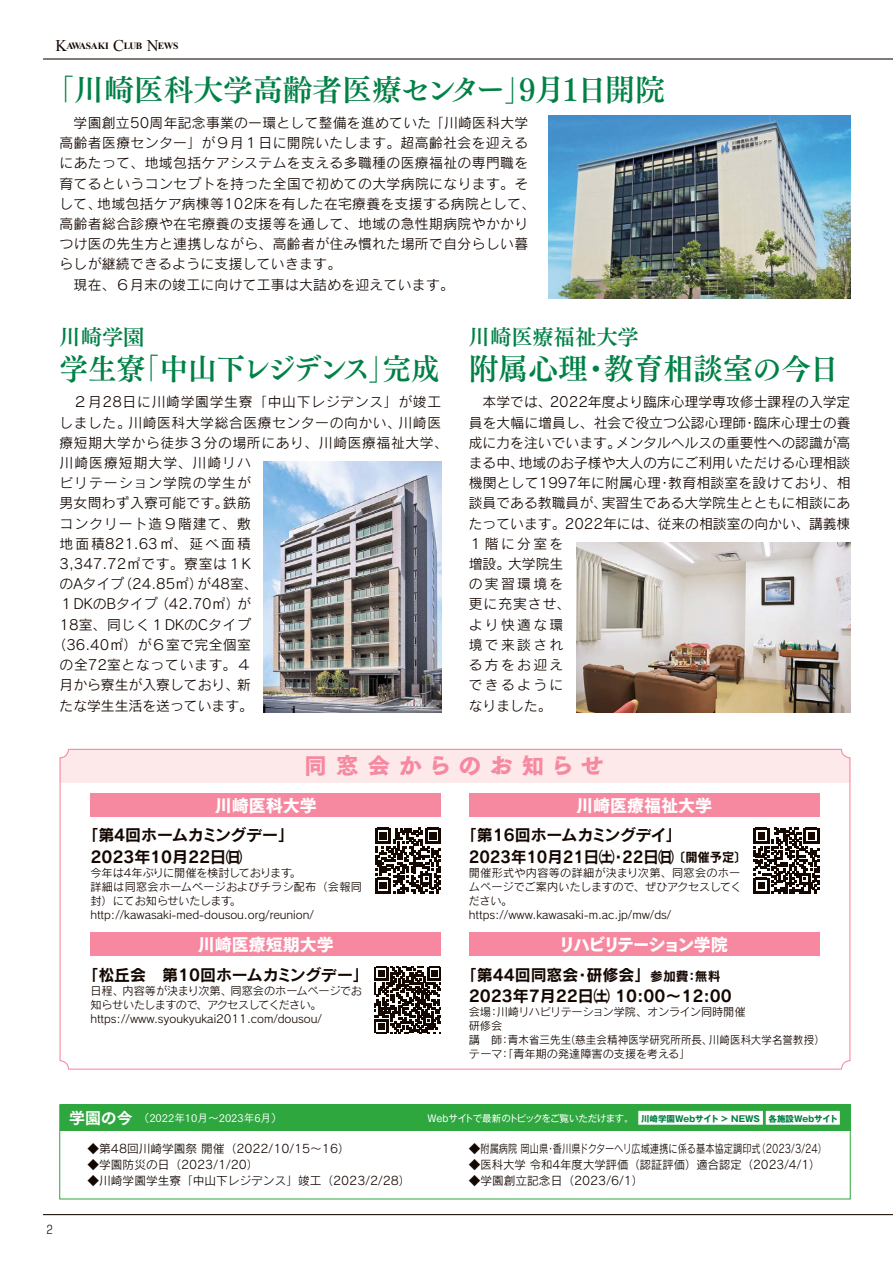
<style>
.page{position:relative;width:893px;height:1263px;background:#fff}
.page>*{position:absolute;margin:0;border:0;box-sizing:border-box;transform-origin:0 0}
.t1{font:29.7px "Tsuku Min Pro B";color:#008146}
.t2{font:29.7px "Tsuku Min Pro B";letter-spacing:-.04em;color:#008146;scale:.96 1}
.t3{font:22.35px "Tsuku Go Pro H";letter-spacing:.41em;color:#f689a0}
.t4{font:21.3px "Tsuku Min Pro B";color:#008146}
.t5{font:16.95px "Tsuku Go Pro H";color:#fff}
.t6{font:16.95px "Tsuku Go Pro H";letter-spacing:-.12em;color:#fff}
.t7{font:15.9px/21.3px "Rodin Pro B";color:#140700}
.t8{font:13.8px/20.2px "Rodin Pro M";letter-spacing:.02em;color:#140700}
.t9{font:13.8px/20.2px "Rodin Pro M";color:#140700}
.t10{font:13.8px "Rodin Pro M";letter-spacing:.05em;color:#140700}
.t11{font:13.8px "Rodin Pro M";letter-spacing:.04em;color:#140700}
.t12{font:13.8px "Rodin Pro M";letter-spacing:.045em;color:#140700}
.t13{font:13.8px "Rodin Pro M";letter-spacing:.075em;color:#140700}
.t14{font:13.8px "Rodin Pro M";letter-spacing:.145em;color:#140700}
.t15{font:13.8px "Rodin Pro M";letter-spacing:.07em;color:#140700}
.t16{font:11.7px "Rodin Pro M";color:#140700}
.t17{font:300 11.7px "Shin Go Pr 6";color:#140700}
.t18{font:11.1px/13.8px "Rodin Pro M";color:#140700}
.t19{font:10.65px "Tsuku Go Pro M";color:#fff}
.t20{font:9.6px "Gothic MB101 Pr 6";letter-spacing:-.045em;color:#fff}
.t21{font:700 9.6px "Times New Roman";letter-spacing:-.03em;color:#140700}
.s1{font-weight:400;font-size:16.2px}
.s2{font-size:12.75px}
.s3{font-family:"Tsuku Go Pro E";font-size:15.9px}
.s4{font-weight:700;font-size:8.55px;color:#008146}
</style>
<div class="page">
<hr style="left:43px;top:58px;width:850px;height:2px;background:#140700">
<hr style="left:43px;top:1214px;width:850px;height:1px;background:#140700">
<div style="left:60px;top:1104px;width:790px;height:27px;background:#2ea73f"></div>
<div style="left:638px;top:1111px;width:125px;height:14px;background:#fff"></div>
<div style="left:766px;top:1111px;width:74px;height:14px;background:#fff"></div>
<img style="left:549px;top:116px;width:301px;height:183px">
<img style="left:264px;top:461px;width:177px;height:251px">
<img style="left:576px;top:542px;width:274px;height:170px">
<div style="left:62px;top:751px;width:786px;height:32px;background:#fde8ea"></div>
<div style="left:90px;top:793px;width:351px;height:24px;background:#f689a0"></div>
<div style="left:90px;top:933px;width:351px;height:23px;background:#f689a0"></div>
<div style="left:469px;top:793px;width:351px;height:24px;background:#f689a0"></div>
<div style="left:469px;top:933px;width:351px;height:23px;background:#f689a0"></div>
<svg style="left:375px;top:828px;width:66px;height:66px"></svg>
<svg style="left:375px;top:967px;width:66px;height:66px"></svg>
<svg style="left:753px;top:828px;width:66px;height:66px"></svg>
<p class="t21" style="left:55px;top:39px;width:125px"><span class="s1">K</span>AWASAKI <span class="s1">C</span>LUB <span class="s1">N</span>EWS</p>
<h1 class="t1" style="left:45px;top:66px;width:622px">「川崎医科大学高齢者医療センター」9月1日開院</h1>
<p class="t8" style="left:60px;top:112px;width:477px">　学園創立50周年記念事業の一環として整備を進めていた「川崎医科大学高齢者医療センター」が９月１日に開院いたします。超高齢社会を迎えるにあたって、地域包括ケアシステムを支える多職種の医療福祉の専門職を育てるというコンセプトを持った全国で初めての大学病院になります。そして、地域包括ケア病棟等102床を有した在宅療養を支援する病院として、高齢者総合診療や在宅療養の支援等を通して、地域の急性期病院やかかりつけ医の先生方と連携しながら、高齢者が住み慣れた場所で自分らしい暮らしが継続できるように支援していきます。<br>　現在、６月末の竣工に向けて工事は大詰めを迎えています。</p>
<h3 class="t4" style="left:60px;top:320px;width:87px">川崎学園</h3>
<h1 class="t2" style="left:60px;top:346px;width:397px">学生寮「中山下レジデンス」完成</h1>
<p class="t10" style="left:73px;top:393px;width:369px">２月28日に川崎学園学生寮「中山下レジデンス」が竣工</p>
<p class="t11" style="left:60px;top:413px;width:383px">しました。川崎医科大学総合医療センターの向かい、川崎医</p>
<p class="t12" style="left:60px;top:434px;width:390px">療短期大学から徒歩３分の場所にあり、川崎医療福祉大学、</p>
<p class="t13" style="left:60px;top:454px;width:193px">川崎医療短期大学、川崎リハ</p>
<p class="t15" style="left:60px;top:474px;width:193px">ビリテーション学院の学生が</p>
<p class="t8" style="left:60px;top:493px;width:193px">男女問わず入寮可能です。鉄筋</p>
<p class="t13" style="left:60px;top:514px;width:193px">コンクリート造９階建て、敷</p>
<p class="t14" style="left:60px;top:535px;width:193px">地面積821.63㎡、延べ面積</p>
<p class="t8" style="left:60px;top:553px;width:193px">3,347.72㎡です。寮室は１K</p>
<p class="t9" style="left:60px;top:573px;width:200px">のAタイプ（24.85㎡）が48室、</p>
<p class="t9" style="left:60px;top:594px;width:193px">１DKのBタイプ（42.70㎡）が</p>
<p class="t8" style="left:60px;top:614px;width:193px">18室、同じく１DKのCタイプ</p>
<p class="t8" style="left:53px;top:634px;width:200px">（36.40㎡）が６室で完全個室</p>
<p class="t10" style="left:60px;top:656px;width:193px">の全72室となっています。４</p>
<p class="t9" style="left:60px;top:674px;width:193px">月から寮生が入寮しており、新</p>
<p class="t9" style="left:60px;top:695px;width:195px">たな学生生活を送っています。</p>
<h3 class="t4" style="left:469px;top:320px;width:172px">川崎医療福祉大学</h3>
<h1 class="t1" style="left:469px;top:346px;width:372px">附属心理・教育相談室の今日</h1>
<p class="t9" style="left:469px;top:392px;width:383px">　本学では、2022年度より臨床心理学専攻修士課程の入学定員を大幅に増員し、社会で役立つ公認心理師・臨床心理士の養成に力を注いでいます。メンタルヘルスの重要性への認識が高まる中、地域のお子様や大人の方にご利用いただける心理相談機関として1997年に附属心理・教育相談室を設けており、相談員である教職員が、実習生である大学院生とともに相談にあたっています。2022年には、従来の相談室の向かい、講義棟<br>１階に分室を<br>増設。大学院生<br>の実習環境を<br>更に充実させ、<br>より快適な環<br>境で来談され<br>る方をお迎え<br>できるように<br>なりました。</p>
<h2 class="t3" style="left:304px;top:753px;width:301px">同窓会からのお知らせ</h2>
<h3 class="t5" style="left:215px;top:796px;width:104px">川崎医科大学</h3>
<h3 class="t5" style="left:576px;top:796px;width:138px">川崎医療福祉大学</h3>
<h3 class="t7" style="left:90px;top:824px;width:205px;text-indent:-8px">「第4回ホームカミングデー」<br>2023年10月22日㈰</h3>
<p class="t18" style="left:90px;top:866px;width:273px">今年は4年ぶりに開催を検討しております。<br>詳細は同窓会ホームぺージおよびチラシ配布（会報同封）にてお知らせいたします。http://kawasaki-med-dousou.org/reunion/</p>
<h3 class="t5" style="left:198px;top:935px;width:138px">川崎医療短期大学</h3>
<h3 class="t7" style="left:82px;top:963px;width:288px">「松丘会　第10回ホームカミングデー」</h3>
<p class="t18" style="left:90px;top:984px;width:273px">日程、内容等が決まり次第、同窓会のホームページでお知らせいたしますので、アクセスしてください。https://www.syoukyukai2011.com/dousou/</p>
<h3 class="t7" style="left:469px;top:824px;width:279px;text-indent:-8px">「第16回ホームカミングデイ」<br>2023年10月21日㈯・22日㈰<span class="s2">〔開催予定〕</span></h3>
<p class="t18" style="left:469px;top:866px;width:275px">開催形式や内容等の詳細が決まり次第、同窓会のホームページでご案内いたしますので、ぜひアクセスしてください。<br>https://www.kawasaki-m.ac.jp/mw/ds/</p>
<h3 class="t6" style="left:558px;top:935px;width:171px">リハビリテーション学院</h3>
<h3 class="t7" style="left:469px;top:963px;width:265px;text-indent:-8px">「第44回同窓会・研修会」<span class="s2">参加費：無料<br></span>2023年7月22日㈯ 10:00～12:00</h3>
<p class="t18" style="left:469px;top:1005px;width:358px">会場：川崎リハビリテーション学院、オンライン同時開催<br>研修会<br>講　師：青木省三先生（慈圭会精神医学研究所所長、川崎医科大学名誉教授）テーマ：「青年期の発達障害の支援を考える」</p>
<p class="t17" style="left:47px;top:1220px;width:7px">2</p>
<p class="t19" style="left:69px;top:1109px;width:214px"><span class="s3">学園の今</span> （2022年10月～2023年6月）</p>
<p class="t20" style="left:427px;top:1110px;width:412px">Webサイトで最新のトピックをご覧いただけます。 <span class="s4">川崎学園Webサイト ＞ NEWS 各施設Webサイト</span></p>
<p class="t16" style="left:88px;top:1141px;width:264px">◆第48回川崎学園祭 開催（2022/10/15～16）</p>
<p class="t16" style="left:88px;top:1157px;width:173px">◆学園防災の日（2023/1/20）</p>
<p class="t16" style="left:88px;top:1173px;width:325px">◆川崎学園学生寮「中山下レジデンス」竣工（2023/2/28）</p>
<p class="t16" style="left:469px;top:1141px;width:360px">◆附属病院 岡山県・香川県ドクターヘリ広域連携に係る基本協定調印式（2023/3/24）</p>
<p class="t16" style="left:469px;top:1157px;width:353px">◆医科大学 令和4年度大学評価（認証評価）適合認定（2023/4/1）</p>
<p class="t16" style="left:469px;top:1173px;width:176px">◆学園創立記念日（2023/6/1）</p>
</div>
